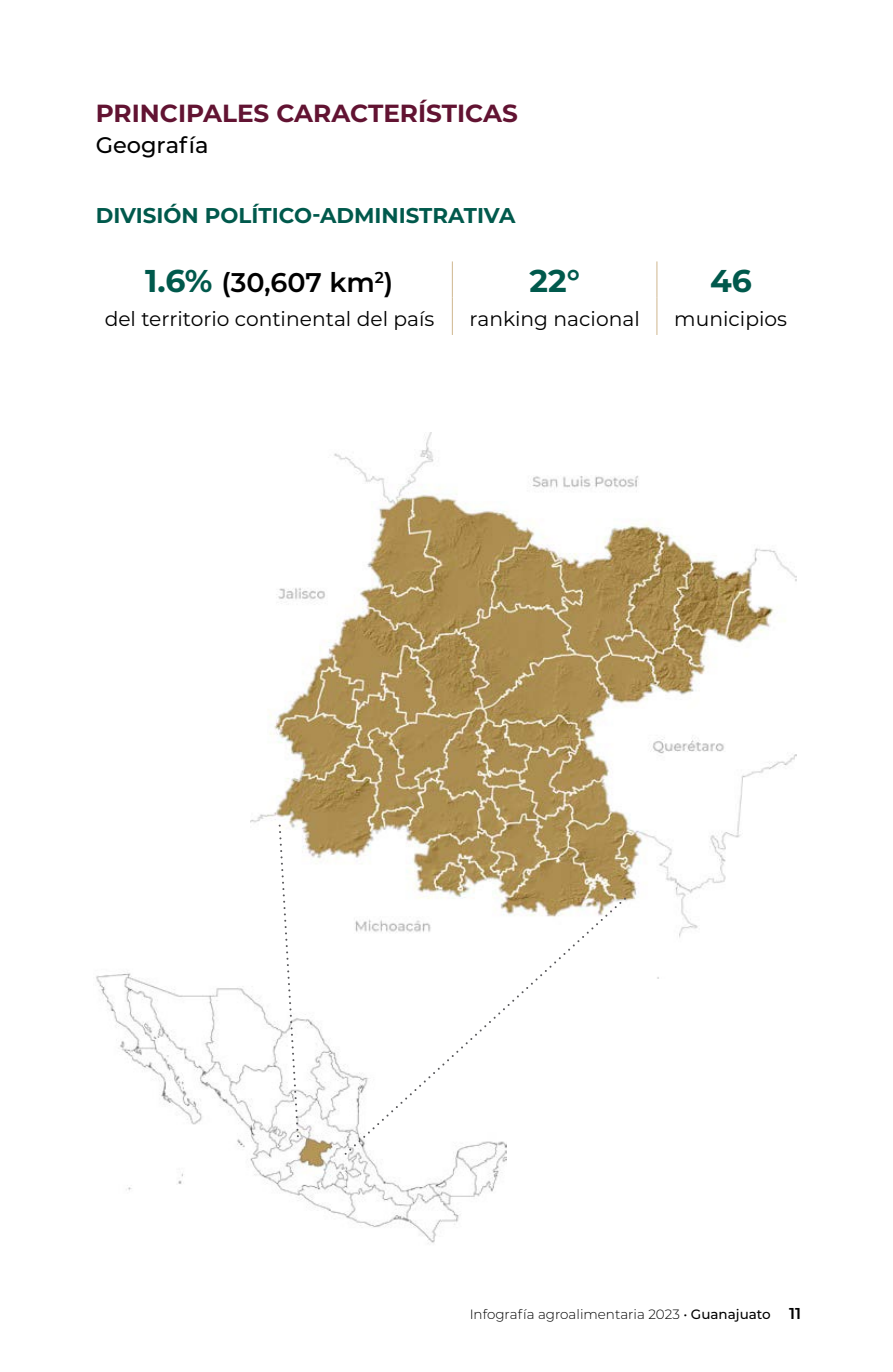
<style>
.page{position:relative;width:893px;height:1372px;background:#fff}
.page>*{position:absolute;margin:0;border:0;box-sizing:border-box;transform-origin:0 0}
.t1{font:700 31.5px "Montserrat";color:#00594c}
.t2{font:600 27px "Montserrat";letter-spacing:-.005em;color:#000}
.t3{font:700 24.75px "Montserrat";color:#621332}
.t4{font:500 22.5px "Montserrat";color:#000}
.t5{font:700 21.38px "Montserrat";color:#00594c}
.t6{font:20.25px "Montserrat";color:#000}
.t7{font:300 13.5px "Montserrat";color:#000}
.s1{font-weight:700;font-size:31.5px;color:#00594c}
.s2{font-weight:400}
.s3{font-weight:500}
.s4{font-weight:600;font-size:15.75px}
</style>
<div class="page">
<hr style="left:452px;top:261px;width:1px;height:36px;background:#d4bf9b">
<hr style="left:656px;top:261px;width:1px;height:36px;background:#d4bf9b">
<hr style="left:452px;top:297px;width:1px;height:38px;background:#d4bf9b">
<hr style="left:656px;top:297px;width:1px;height:38px;background:#d4bf9b">
<img style="left:96px;top:972px;width:411px;height:272px">
<img style="left:250px;top:432px;width:546px;height:546px">
<svg style="left:277px;top:820px;width:23px;height:322px"></svg>
<svg style="left:341px;top:893px;width:289px;height:264px"></svg>
<p class="t3" style="left:96px;top:95px;width:424px">PRINCIPALES CARACTERÍSTICAS</p>
<p class="t4" style="left:96px;top:130px;width:114px">Geografía</p>
<p class="t5" style="left:96px;top:200px;width:421px">DIVISIÓN POLÍTICO-ADMINISTRATIVA</p>
<h2 class="t2" style="left:145px;top:263px;width:250px"><span class="s1">1.6%</span> (30,607 km<sup>2</sup>)</h2>
<h1 class="t1" style="left:529px;top:258px;width:52px">22°</h1>
<h1 class="t1" style="left:710px;top:258px;width:43px">46</h1>
<p class="t6" style="left:105px;top:305px;width:331px">del territorio continental del país</p>
<p class="t6" style="left:469px;top:305px;width:172px">ranking nacional</p>
<p class="t6" style="left:674px;top:305px;width:114px">municipios</p>
<p class="t7" style="left:470px;top:1305px;width:333px">Infografía agroalimentaria 2023 <span class="s2">•</span> <span class="s3">Guanajuato</span> <span class="s4">11</span></p>
</div>
